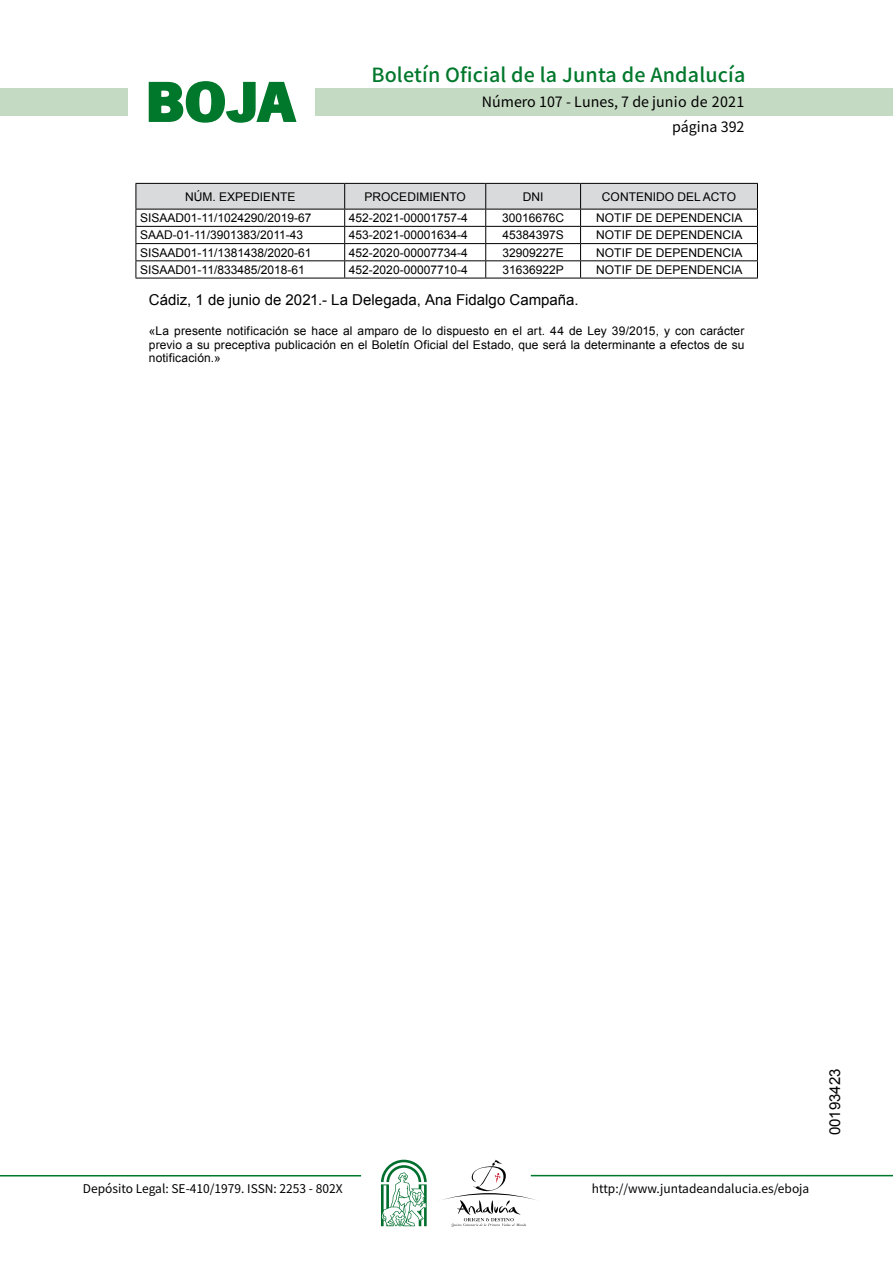
<style>
.page{position:relative;width:893px;height:1263px;background:#fff}
.page>*{position:absolute;margin:0;border:0;box-sizing:border-box;transform-origin:0 0}
.t1{font:700 57.75px "News Got T";color:#00782c;scale:1.14 1}
.t2{font:500 19.5px "Noto Sans HK";letter-spacing:.01em;color:#00782c}
.t3{font:15px "Arial";color:#000}
.t4{font:14.25px/24.5px "Noto Sans HK";color:#000;text-align:right}
.t5{font:12px/13.5px "Arial";color:#000;text-align:justify}
.t6{font:12px "Noto Sans HK";color:#000}
</style>
<div class="page">
<div style="left:315px;top:88px;width:577px;height:28px;background:#c5dac3"></div>
<div style="left:0;top:88px;width:128px;height:28px;background:#c5dac3"></div>
<hr style="left:0;top:1175px;width:361px;height:2px;background:#00782c">
<hr style="left:531px;top:1175px;width:361px;height:1px;background:#00782c">
<svg style="left:148px;top:81px;width:149px;height:42px"></svg>
<svg style="left:442px;top:1160px;width:100px;height:67px"></svg>
<svg style="left:381px;top:1160px;width:45px;height:66px"></svg>
<svg style="left:135px;top:183px;width:623px;height:95px"></svg>
<hr style="left:135px;top:278px;width:210px;height:1px;background:#000">
<hr style="left:345px;top:278px;width:140px;height:1px;background:#000">
<hr style="left:485px;top:278px;width:95px;height:1px;background:#000">
<hr style="left:580px;top:278px;width:177px;height:1px;background:#000">
<h1 class="t1" style="left:145px;top:68px;width:133px">BOJA</h1>
<h2 class="t2" style="left:371px;top:64px;width:375px">Boletín Oficial de la Junta de Andalucía</h2>
<p class="t4" style="left:482px;top:90px;width:264px">Número 107 - Lunes, 7 de junio de 2021 página 392</p>
<p class="t5" style="left:185px;top:190px;width:112px">NÚM. EXPEDIENTE</p>
<p class="t5" style="left:364px;top:190px;width:103px">PROCEDIMIENTO</p>
<p class="t5" style="left:523px;top:190px;width:22px">DNI</p>
<p class="t5" style="left:602px;top:190px;width:136px">CONTENIDO DEL ACTO</p>
<p class="t5" style="left:140px;top:211px;width:173px">SISAAD01-11/1024290/2019-67</p>
<p class="t5" style="left:349px;top:211px;width:120px">452-2021-00001757-4</p>
<p class="t5" style="left:502px;top:211px;width:64px">30016676C</p>
<p class="t5" style="left:596px;top:211px;width:148px">NOTIF DE DEPENDENCIA</p>
<p class="t5" style="left:140px;top:229px;width:164px">SAAD-01-11/3901383/2011-43</p>
<p class="t5" style="left:349px;top:229px;width:120px">453-2021-00001634-4</p>
<p class="t5" style="left:502px;top:229px;width:63px">45384397S</p>
<p class="t5" style="left:596px;top:229px;width:148px">NOTIF DE DEPENDENCIA</p>
<p class="t5" style="left:140px;top:246px;width:173px">SISAAD01-11/1381438/2020-61</p>
<p class="t5" style="left:349px;top:246px;width:120px">452-2020-00007734-4</p>
<p class="t5" style="left:502px;top:246px;width:63px">32909227E</p>
<p class="t5" style="left:596px;top:246px;width:148px">NOTIF DE DEPENDENCIA</p>
<p class="t5" style="left:140px;top:263px;width:166px">SISAAD01-11/833485/2018-61</p>
<p class="t5" style="left:349px;top:263px;width:120px">452-2020-00007710-4</p>
<p class="t5" style="left:502px;top:263px;width:63px">31636922P</p>
<p class="t5" style="left:596px;top:263px;width:148px">NOTIF DE DEPENDENCIA</p>
<p class="t3" style="left:149px;top:290px;width:431px">Cádiz, 1 de junio de 2021.- La Delegada, Ana Fidalgo Campaña.</p>
<p class="t5" style="left:149px;top:325px;width:597px">«La presente notificación se hace al amparo de lo dispuesto en el art. 44 de Ley 39/2015, y con carácter previo a su preceptiva publicación en el Boletín Oficial del Estado, que será la determinante a efectos de su notificación.»</p>
<p class="t6" style="left:83px;top:1181px;width:261px">Depósito Legal: SE-410/1979. ISSN: 2253 - 802X</p>
<p class="t6" style="left:592px;top:1181px;width:219px">http://www.juntadeandalucia.es/eboja</p>
<p class="t3" style="left:825px;top:1135px;width:68px;rotate:-90deg">00193423</p>
</div>
